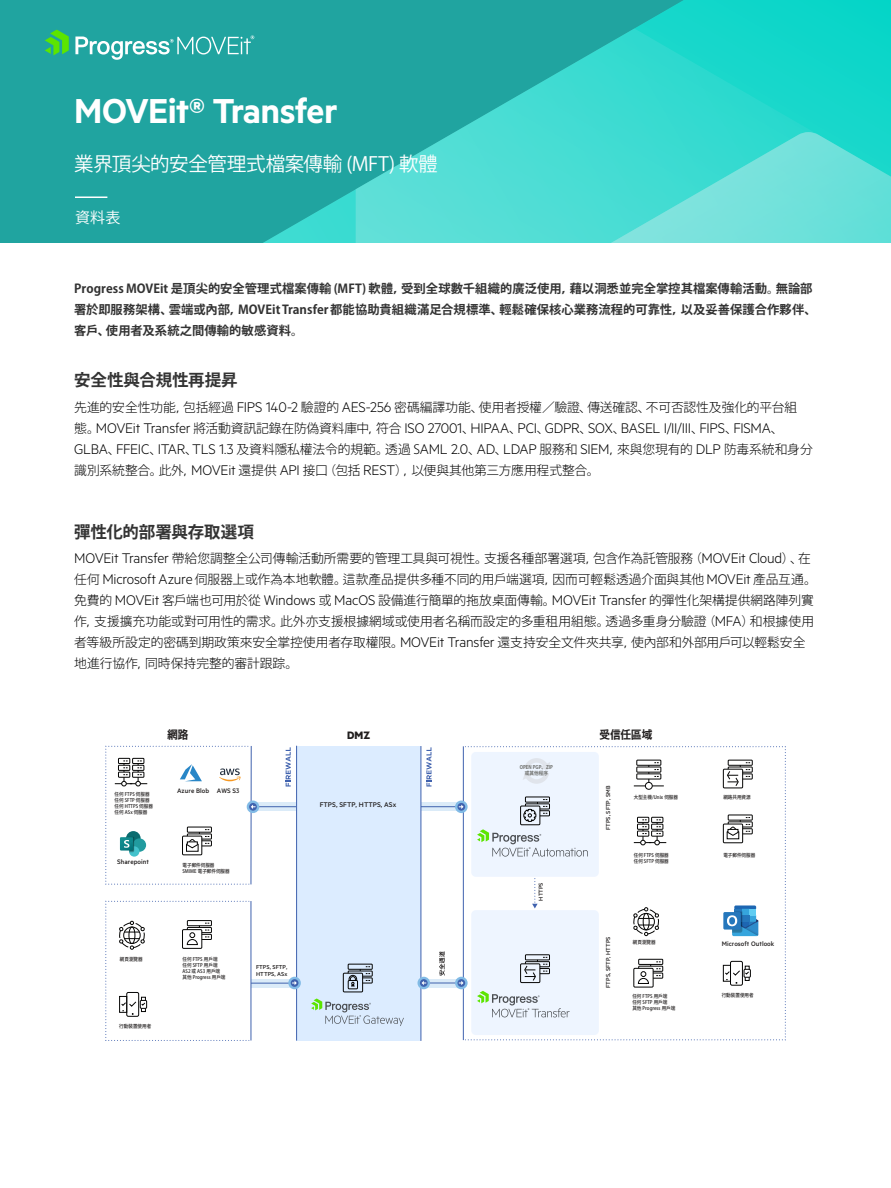
<style>
.page{position:relative;width:891px;height:1188px;background:#fff}
.page>*{position:absolute;margin:0;border:0;box-sizing:border-box;transform-origin:0 0}
.t1{font:600 39px "Metric";letter-spacing:-.02em;color:#fff}
.t2{font:19.5px "Koz Go Pr 6 N";letter-spacing:-.02em;color:#fff}
.Titles_level_1{font:700 16.5px "Koz Go Pr 6 N";letter-spacing:-.005em;color:#333}
.Body_1{font:300 15.75px/21px "Metric";letter-spacing:-.015em;color:#000}
.t3{font:15px "Koz Go Pr 6 N";color:#fff}
.Body_1-2{font:300 12.75px/21px "Koz Go Pr 6 N";letter-spacing:-.005em;color:#000}
.Titles_level_1-2{font:700 12.3px/21px "Koz Go Pr 6 N";letter-spacing:.005em;color:#333}
.t4{font:800 12.3px "Apple SD Gothic Neo";color:#211e1e}
.t5{font:700 12.15px "Metric";color:#211e1e}
.t6{font:500 7.65px "Metric";letter-spacing:.005em;color:#211e1e}
.t7{font:500 7.35px "Metric";letter-spacing:.005em;color:#211e1e}
.t8{font:500 6.45px/7.1px "Metric";letter-spacing:.005em;color:#211e1e}
.t9{font:500 5.1px/6px "Koz Go Pr 6 N";letter-spacing:.005em;color:#211e1e;scale:.9 1}
.t10{font:700 5.1px/6.1px "Koz Go Pr 6 N";letter-spacing:.005em;color:#6e6f6c;text-align:center;scale:.9 1}
.s1{font-family:"Metric";font-size:15.75px}
.s2{font-family:"Koz Go Pr 6 N";font-size:12.75px}
</style>
<div class="page">
<div style="left:0;top:0;width:891px;height:243px;background:#20a4a0"></div>
<svg style="left:263px;top:189px;width:93px;height:54px"></svg>
<svg style="left:356px;top:0;width:535px;height:243px"></svg>
<svg style="left:530px;top:132px;width:361px;height:111px;background:#56ded6"></svg>
<svg style="left:45px;top:30px;width:24px;height:25px"></svg>
<svg style="left:75px;top:35px;width:179px;height:25px"></svg>
<hr style="left:75px;top:196px;width:32px;height:2px;background:#fff">
<svg style="left:258px;top:803px;width:198px;height:8px"></svg>
<svg style="left:252px;top:979px;width:204px;height:8px"></svg>
<hr style="left:257px;top:806px;width:206px;height:1px;background:#4062ae">
<div style="left:297px;top:746px;width:124px;height:295px;background:#dcecff"></div>
<svg style="left:286px;top:747px;width:5px;height:40px"></svg>
<svg style="left:426px;top:747px;width:6px;height:40px"></svg>
<svg style="left:311px;top:999px;width:93px;height:27px"></svg>
<hr style="left:251px;top:901px;width:1px;height:140px;background:#4062ae">
<div style="left:348px;top:971px;width:25px;height:6px;border:1px solid #050504"></div>
<div style="left:348px;top:964px;width:25px;height:6px;border:1px solid #050504"></div>
<div style="left:348px;top:977px;width:25px;height:6px;border:1px solid #050504"></div>
<svg style="left:343px;top:973px;width:20px;height:19px"></svg>
<div style="left:343px;top:973px;width:20px;height:19px;border:1px solid #050504"></div>
<hr style="left:421px;top:746px;width:1px;height:295px;background:#4062ae">
<hr style="left:296px;top:746px;width:1px;height:295px;background:#4062ae">
<hr style="left:251px;top:983px;width:46px;height:1px;background:#4062ae">
<hr style="left:424px;top:983px;width:38px;height:1px;background:#4062ae">
<svg style="left:247px;top:801px;width:12px;height:12px"></svg>
<svg style="left:455px;top:801px;width:13px;height:12px"></svg>
<svg style="left:455px;top:977px;width:13px;height:12px"></svg>
<div style="left:418px;top:977px;width:12px;height:12px;background:#82bbe6;border-radius:50%"></div>
<svg style="left:420px;top:979px;width:8px;height:8px"></svg>
<svg style="left:422px;top:981px;width:4px;height:4px"></svg>
<svg style="left:288px;top:977px;width:13px;height:12px"></svg>
<div style="left:291px;top:979px;width:7px;height:8px;background:#4062ae;border-radius:50%"></div>
<svg style="left:292px;top:981px;width:5px;height:4px"></svg>
<svg style="left:105px;top:746px;width:150px;height:139px"></svg>
<svg style="left:105px;top:901px;width:145px;height:140px"></svg>
<div style="left:348px;top:980px;width:10px;height:9px;border:1px solid #050504"></div>
<svg style="left:348px;top:966px;width:22px;height:19px"></svg>
<svg style="left:459px;top:746px;width:327px;height:295px"></svg>
<svg style="left:439px;top:951px;width:6px;height:25px"></svg>
<h1 class="t1" style="left:74px;top:88px;width:265px">MOVEit® Transfer</h1>
<h2 class="t2" style="left:74px;top:153px;width:365px">業界頂尖的安全管理式檔案傳輸 (MFT) 軟體</h2>
<p class="t3" style="left:75px;top:209px;width:47px">資料表</p>
<p class="Titles_level_1-2" style="left:74px;top:279px;width:744px">Progress MOVEit 是頂尖的安全管理式檔案傳輸 (MFT) 軟體，受到全球數千組織的廣泛使用，藉以洞悉並完全掌控其檔案傳輸活動。無論部署於即服務架構、雲端或內部，MOVEit Transfer 都能協助貴組織滿足合規標準、輕鬆確保核心業務流程的可靠性，以及妥善保護合作夥伴、客戶、使用者及系統之間傳輸的敏感資料。</p>
<p class="Titles_level_1" style="left:74px;top:371px;width:165px">安全性與合規性再提昇</p>
<p class="Body_1-2" style="left:74px;top:397px;width:725px">先進的安全性功能，包括經過 <span class="s1">FIPS 140-2</span> 驗證的 <span class="s1">AES-256</span> 密碼編譯功能、使用者授權／驗證、傳送確認、不可否認性及強化的平台組</p>
<p class="Body_1" style="left:74px;top:417px;width:740px"><span class="s2">態。</span>MOVEit Transfer <span class="s2">將活動資訊記錄在防偽資料庫中，符合</span> ISO 27001<span class="s2">、</span>HIPAA<span class="s2">、</span>PCI<span class="s2">、</span>GDPR<span class="s2">、</span>SOX<span class="s2">、</span>BASEL I/II/III<span class="s2">、</span>FIPS<span class="s2">、</span>FISMA<span class="s2">、<br></span>GLBA<span class="s2">、</span>FFEIC<span class="s2">、</span>ITAR<span class="s2">、</span>TLS 1.3 <span class="s2">及資料隱私權法令的規範。透過 S</span>AML 2.0<span class="s2">、</span>AD<span class="s2">、</span>LDAP <span class="s2">服務和</span> SIEM<span class="s2">，來與您現有的</span> DLP <span class="s2">防毒系統和身分</span></p>
<p class="Body_1-2" style="left:74px;top:460px;width:527px">識別系統整合。此外，<span class="s1">MOVEit</span> 還提供 <span class="s1">API</span> 接口（包括 <span class="s1">REST</span>），以便與其他第三方應用程式整合。</p>
<p class="Titles_level_1" style="left:74px;top:523px;width:181px">彈性化的部署與存取選項</p>
<p class="Body_1-2" style="left:74px;top:548px;width:744px"><span class="s1">MOVEit Transfer</span> 帶給您調整全公司傳輸活動所需要的管理工具與可視性。支援各種部署選項，包含作為託管服務（<span class="s1">MOVEit Cloud</span>）、在任何 <span class="s1">Microsoft Azure</span> 伺服器上或作為本地軟體。這款產品提供多種不同的用戶端選項，因而可輕鬆透過介面與其他 <span class="s1">MOVEit</span> 產品互通。免費的 <span class="s1">MOVEit</span> 客戶端也可用於從 <span class="s1">Windows</span> 或 <span class="s1">MacOS</span> 設備進行簡單的拖放桌面傳輸。<span class="s1">MOVEit Transfer</span> 的彈性化架構提供網路陣列實作，支援擴充功能或對可用性的需求。此外亦支援根據網域或使用者名稱而設定的多重租用組態。透過多重身分驗證（<span class="s1">MFA</span>）和根據使用者等級所設定的密碼到期政策來安全掌控使用者存取權限。<span class="s1">MOVEit Transfer</span> 還支持安全文件夾共享，使內部和外部用戶可以輕鬆安全地進行協作，同時保持完整的審計跟踪。</p>
<p class="t4" style="left:167px;top:728px;width:23px">網路</p>
<p class="t4" style="left:599px;top:728px;width:55px">受信任區域</p>
<p class="t5" style="left:347px;top:728px;width:24px">DMZ</p>
<p class="t10" style="left:520px;top:764px;width:39px">OPEN PGP、ZIP或其他程序</p>
<p class="t9" style="left:115px;top:791px;width:44px">任何 FTPS 伺服器任何 SFTP 伺服器任何 HTTPS 伺服器任何 ASx 伺服器</p>
<p class="t7" style="left:177px;top:787px;width:64px">Azure Blob AWS S3</p>
<p class="t6" style="left:320px;top:801px;width:78px">FTPS, SFTP, HTTPS, ASx</p>
<p class="t8" style="left:605px;top:830px;width:46px;rotate:-90deg">FTPS, SFTP, SMB</p>
<p class="t9" style="left:634px;top:794px;width:51px">大型主機/Unix 伺服器</p>
<p class="t9" style="left:723px;top:794px;width:32px">網路共用資源</p>
<p class="t7" style="left:117px;top:857px;width:33px">Sharepoint</p>
<p class="t9" style="left:183px;top:862px;width:54px">電子郵件伺服器<br>SMIME 電子郵件伺服器</p>
<p class="t9" style="left:634px;top:852px;width:40px">任何 FTPS 伺服器任何 SFTP 伺服器</p>
<p class="t9" style="left:723px;top:852px;width:37px">電子郵件伺服器</p>
<p class="t8" style="left:537px;top:901px;width:20px;rotate:-90deg">HTTPS</p>
<p class="t9" style="left:120px;top:956px;width:27px">網頁瀏覽器</p>
<p class="t9" style="left:183px;top:956px;width:49px">任何 FTPS 用戶端<br>任何 SFTP 用戶端<br>AS2 或 AS3 用戶端其他 Progress 用戶端</p>
<p class="t8" style="left:256px;top:963px;width:33px">FTPS, SFTP,<br>HTTPS, ASx</p>
<p class="t8" style="left:605px;top:988px;width:53px;rotate:-90deg">FTPS, SFTP, HTTPS</p>
<p class="t9" style="left:633px;top:940px;width:27px">網頁瀏覽器</p>
<p class="t7" style="left:722px;top:939px;width:54px">Microsoft Outlook</p>
<p class="t9" style="left:632px;top:993px;width:49px">任何 FTPS 用戶端<br>任何 SFTP 用戶端<br>其他 Progress 用戶端</p>
<p class="t9" style="left:722px;top:992px;width:37px">行動裝置使用者</p>
<p class="t9" style="left:119px;top:1024px;width:37px">行動裝置使用者</p>
</div>
